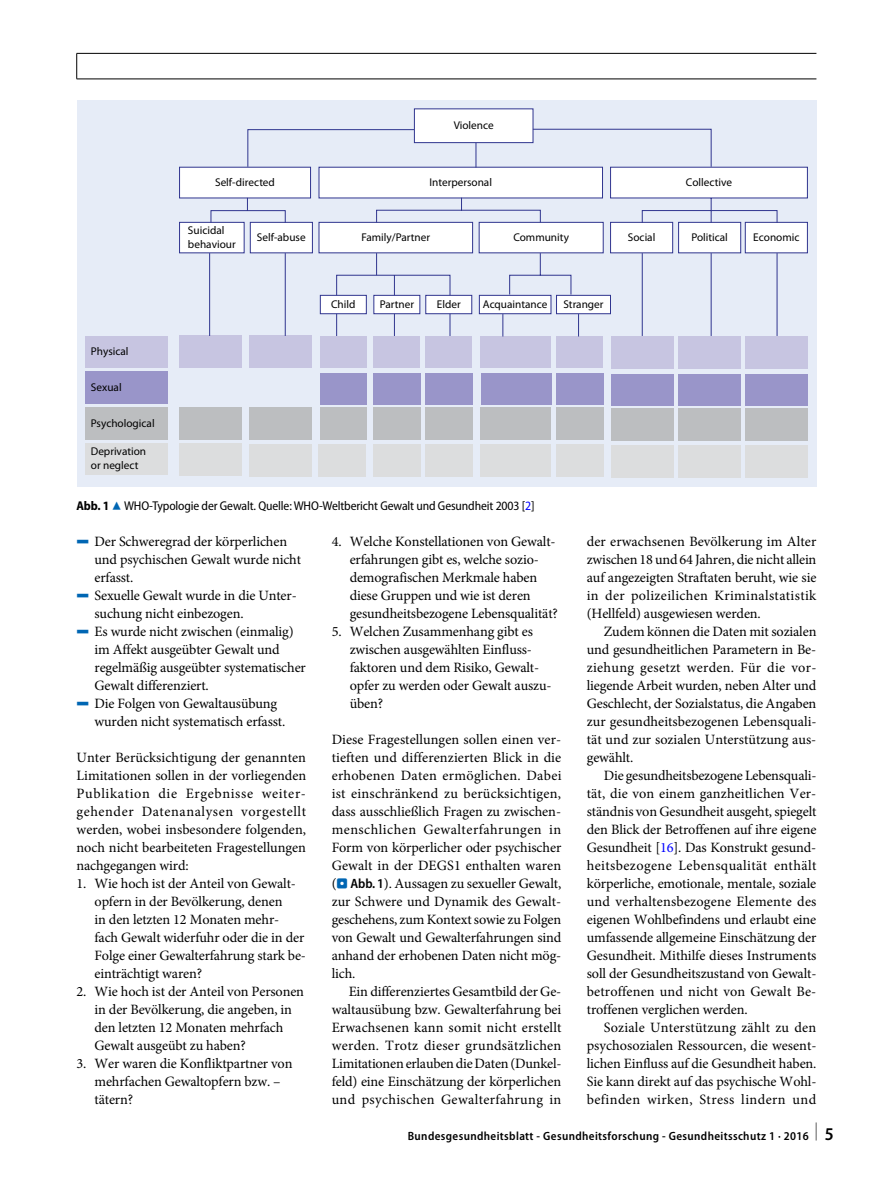
<style>
.page{position:relative;width:893px;height:1187px;background:#fff}
.page>*{position:absolute;margin:0;border:0;box-sizing:border-box;transform-origin:0 0}
.t1{font:14.25px/18px "Minion Pro";letter-spacing:-.01em;color:#000;text-align:justify}
.t2{font:semi-condensed 12.75px "Myriad Pro";letter-spacing:-.01em;color:#000}
.t3{font:600 semi-condensed 12px "Myriad Pro";letter-spacing:.03em;color:#000}
.t4{font:11.25px/13.5px "Myriad Pro";color:#000}
.s1{font-weight:700}
.s2{font-family:"Blik Buttons";font-stretch:normal;font-size:13.5px;color:#0066b3}
.s3{color:#00f}
.s4{font-family:"Blik Buttons";color:#0066b3}
.s5{font-family:"Blik Buttons";font-size:13.5px;color:#0066b3}
.s6{font-family:"Myriad Pro";font-weight:600;font-stretch:semi-condensed;font-size:13.5px}
.s7{font-size:18px}
</style>
<div class="page">
<div style="left:77px;top:100px;width:739px;height:386px;background:#e6ecf7"></div>
<div style="left:414px;top:108px;width:119px;height:35px;background:#fff"></div>
<div style="left:85px;top:336px;width:82px;height:32px;background:#c7c5e1"></div>
<div style="left:180px;top:335px;width:62px;height:33px;background:#c7c5e1"></div>
<div style="left:250px;top:335px;width:62px;height:33px;background:#c7c5e1"></div>
<div style="left:320px;top:336px;width:47px;height:32px;background:#c7c5e1"></div>
<div style="left:373px;top:336px;width:47px;height:32px;background:#c7c5e1"></div>
<div style="left:425px;top:336px;width:47px;height:32px;background:#c7c5e1"></div>
<div style="left:556px;top:336px;width:47px;height:32px;background:#c7c5e1"></div>
<div style="left:611px;top:336px;width:62px;height:33px;background:#c7c5e1"></div>
<div style="left:678px;top:336px;width:63px;height:33px;background:#c7c5e1"></div>
<div style="left:745px;top:336px;width:63px;height:33px;background:#c7c5e1"></div>
<div style="left:481px;top:336px;width:70px;height:32px;background:#c7c5e1"></div>
<div style="left:85px;top:371px;width:83px;height:33px;background:#9995c9"></div>
<div style="left:85px;top:407px;width:82px;height:32px;background:#bcbec0"></div>
<div style="left:180px;top:407px;width:62px;height:32px;background:#bcbec0"></div>
<div style="left:250px;top:407px;width:62px;height:32px;background:#bcbec0"></div>
<div style="left:320px;top:407px;width:47px;height:32px;background:#bcbec0"></div>
<div style="left:373px;top:407px;width:48px;height:32px;background:#bcbec0"></div>
<div style="left:425px;top:407px;width:48px;height:32px;background:#bcbec0"></div>
<div style="left:556px;top:407px;width:48px;height:32px;background:#bcbec0"></div>
<div style="left:611px;top:408px;width:62px;height:32px;background:#bcbec0"></div>
<div style="left:678px;top:408px;width:63px;height:32px;background:#bcbec0"></div>
<div style="left:745px;top:408px;width:63px;height:32px;background:#bcbec0"></div>
<div style="left:745px;top:445px;width:63px;height:32px;background:#dcddde"></div>
<div style="left:678px;top:445px;width:63px;height:32px;background:#dcddde"></div>
<div style="left:611px;top:445px;width:62px;height:32px;background:#dcddde"></div>
<div style="left:556px;top:444px;width:47px;height:32px;background:#dcddde"></div>
<div style="left:425px;top:444px;width:48px;height:32px;background:#dcddde"></div>
<div style="left:373px;top:444px;width:48px;height:32px;background:#dcddde"></div>
<div style="left:318px;top:444px;width:48px;height:32px;background:#dcddde"></div>
<div style="left:250px;top:444px;width:62px;height:32px;background:#dcddde"></div>
<div style="left:180px;top:444px;width:62px;height:32px;background:#dcddde"></div>
<div style="left:85px;top:443px;width:82px;height:31px;background:#dcddde"></div>
<div style="left:481px;top:444px;width:70px;height:32px;background:#dcddde"></div>
<div style="left:481px;top:407px;width:70px;height:32px;background:#bcbec0"></div>
<div style="left:320px;top:373px;width:47px;height:32px;background:#9995c9"></div>
<div style="left:373px;top:373px;width:48px;height:32px;background:#9995c9"></div>
<div style="left:425px;top:373px;width:48px;height:32px;background:#9995c9"></div>
<div style="left:481px;top:373px;width:70px;height:32px;background:#9995c9"></div>
<div style="left:556px;top:373px;width:47px;height:32px;background:#9995c9"></div>
<div style="left:611px;top:374px;width:62px;height:31px;background:#9995c9"></div>
<div style="left:678px;top:374px;width:63px;height:31px;background:#9995c9"></div>
<div style="left:746px;top:374px;width:62px;height:31px;background:#9995c9"></div>
<div style="left:179px;top:222px;width:66px;height:31px;background:#fff;border:1px solid #30358f"></div>
<div style="left:179px;top:167px;width:132px;height:31px;background:#fff;border:1px solid #30358f"></div>
<svg style="left:209px;top:128px;width:599px;height:209px"></svg>
<hr style="left:77px;top:79px;width:739px;height:1px;background:#000">
<svg style="left:76px;top:54px;width:1px;height:25px"></svg>
<hr style="left:77px;top:53px;width:739px;height:1px;background:#000">
<p class="t4" style="left:454px;top:118px;width:42px">Violence</p>
<p class="t4" style="left:215px;top:175px;width:61px">Self-directed</p>
<p class="t4" style="left:686px;top:175px;width:48px">Collective</p>
<p class="t4" style="left:429px;top:175px;width:64px">Interpersonal</p>
<p class="t4" style="left:91px;top:345px;width:39px">Physical</p>
<p class="t4" style="left:91px;top:380px;width:32px">Sexual</p>
<p class="t4" style="left:91px;top:416px;width:65px">Psychological</p>
<p class="t4" style="left:91px;top:444px;width:57px">Deprivation or neglect</p>
<p class="t4" style="left:188px;top:223px;width:49px">Suicidal behaviour</p>
<p class="t4" style="left:257px;top:230px;width:50px">Self-abuse</p>
<p class="t4" style="left:361px;top:230px;width:70px">Family/Partner</p>
<p class="t4" style="left:513px;top:230px;width:57px">Community</p>
<p class="t4" style="left:628px;top:230px;width:29px">Social</p>
<p class="t4" style="left:691px;top:230px;width:38px">Political</p>
<p class="t4" style="left:753px;top:230px;width:48px">Economic</p>
<p class="t4" style="left:331px;top:297px;width:26px">Child</p>
<p class="t4" style="left:380px;top:297px;width:36px">Partner</p>
<p class="t4" style="left:437px;top:297px;width:25px">Elder</p>
<p class="t4" style="left:483px;top:297px;width:66px">Acquaintance</p>
<p class="t4" style="left:563px;top:297px;width:42px">Stranger</p>
<p class="t2" style="left:77px;top:498px;width:459px"><span class="s1">Abb. 1</span> <span class="s2">8</span> WHO-Typologie der Gewalt. Quelle: WHO-Weltbericht Gewalt und Gesundheit 2003 [<span class="s3">2</span>]</p>
<p class="t1" style="left:77px;top:532px;width:212px"><span class="s4">5</span> Der Schweregrad der körperlichen</p>
<p class="t1" style="left:95px;top:550px;width:208px">und psychischen Gewalt wurde nicht</p>
<p class="t1" style="left:95px;top:568px;width:40px">erfasst.</p>
<p class="t1" style="left:77px;top:586px;width:222px"><span class="s4">5</span> Sexuelle Gewalt wurde in die Unter-</p>
<p class="t1" style="left:95px;top:604px;width:151px">suchung nicht einbezogen.</p>
<p class="t1" style="left:77px;top:622px;width:219px"><span class="s4">5</span> Es wurde nicht zwischen (einmalig)</p>
<p class="t1" style="left:95px;top:640px;width:187px">im Affekt ausgeübter Gewalt und</p>
<p class="t1" style="left:95px;top:658px;width:213px">regelmäßig ausgeübter systematischer</p>
<p class="t1" style="left:95px;top:676px;width:116px">Gewalt differenziert.</p>
<p class="t1" style="left:77px;top:694px;width:202px"><span class="s4">5</span> Die Folgen von Gewaltausübung</p>
<p class="t1" style="left:95px;top:712px;width:192px">wurden nicht systematisch erfasst.</p>
<p class="t1" style="left:77px;top:748px;width:231px">Unter Berücksichtigung der genannten Limitationen sollen in der vorliegenden Publikation die Ergebnisse weiter&shy;gehender Datenanalysen vorgestellt werden, wobei insbesondere folgenden, noch nicht bearbeiteten Fragestellungen nachgegangen wird:</p>
<p class="t1" style="left:95px;top:874px;width:213px;text-align:left;text-indent:-18px">1. Wie hoch ist der Anteil von Gewalt&shy;opfern in der Bevölkerung, denen<br>in den letzten 12 Monaten mehr&shy;fach Gewalt widerfuhr oder die in der<br>Folge einer Gewalterfahrung stark be&shy;einträchtigt waren?</p>
<p class="t1" style="left:95px;top:982px;width:211px;text-align:left;text-indent:-18px">2. Wie hoch ist der Anteil von Personen in der Bevölkerung, die angeben, in den letzten 12 Monaten mehrfach<br>Gewalt ausgeübt zu haben?</p>
<p class="t1" style="left:95px;top:1054px;width:199px;text-align:left;text-indent:-18px">3. Wer waren die Konfliktpartner von mehrfachen Gewaltopfern bzw. – tätern?</p>
<p class="t1" style="left:350px;top:532px;width:210px;text-align:left;text-indent:-18px">4. Welche Konstellationen von Gewalt&shy;erfahrungen gibt es, welche sozio&shy;demografischen Merkmale haben diese Gruppen und wie ist deren gesundheitsbezogene Lebensqualität?</p>
<p class="t1" style="left:350px;top:622px;width:203px;text-align:left;text-indent:-18px">5. Welchen Zusammenhang gibt es zwischen ausgewählten Einfluss&shy;faktoren und dem Risiko, Gewalt&shy;opfer zu werden oder Gewalt auszu&shy;üben?</p>
<p class="t1" style="left:332px;top:730px;width:231px">Diese Fragestellungen sollen einen ver&shy;tieften und differenzierten Blick in die erhobenen Daten ermöglichen. Dabei ist einschränkend zu berücksichtigen, dass ausschließlich Fragen zu zwischen&shy;menschlichen Gewalterfahrungen in Form von körperlicher oder psychischer Gewalt in der DEGS1 enthalten waren (<span class="s5">.</span> <span class="s6">Abb. 1</span>). Aussagen zu sexueller Gewalt, zur Schwere und Dynamik des Gewalt&shy;geschehens, zum Kontext sowie zu Folgen von Gewalt und Gewalterfahrungen sind anhand der erhobenen Daten nicht mög&shy;lich.</p>
<p class="t1" style="left:332px;top:982px;width:231px;text-indent:17px">Ein differenziertes Gesamtbild der Ge&shy;waltausübung bzw. Gewalterfahrung bei Erwachsenen kann somit nicht erstellt werden. Trotz dieser grundsätzlichen Limitationen erlauben die Daten (Dunkel&shy;feld) eine Einschätzung der körperlichen und psychischen Gewalterfahrung in</p>
<p class="t1" style="left:587px;top:532px;width:231px">der erwachsenen Bevölkerung im Alter zwischen 18 und 64 Jahren, die nicht allein auf angezeigten Straftaten beruht, wie sie in der polizeilichen Kriminalstatistik (Hellfeld) ausgewiesen werden.</p>
<p class="t1" style="left:587px;top:622px;width:231px;text-indent:17px">Zudem können die Daten mit sozialen und gesundheitlichen Parametern in Be&shy;ziehung gesetzt werden. Für die vor&shy;liegende Arbeit wurden, neben Alter und Geschlecht, der Sozialstatus, die Angaben zur gesundheitsbezogenen Lebensquali&shy;tät und zur sozialen Unterstützung aus&shy;gewählt.</p>
<p class="t1" style="left:587px;top:766px;width:231px;text-indent:17px">Die gesundheitsbezogene Lebensquali&shy;tät, die von einem ganzheitlichen Ver&shy;ständnis von Gesundheit ausgeht, spiegelt den Blick der Betroffenen auf ihre eigene Gesundheit [<span class="s3">16</span>]. Das Konstrukt gesund&shy;heitsbezogene Lebensqualität enthält körperliche, emotionale, mentale, soziale und verhaltensbezogene Elemente des eigenen Wohlbefindens und erlaubt eine umfassende allgemeine Einschätzung der Gesundheit. Mithilfe dieses Instruments soll der Gesundheitszustand von Gewalt&shy;betroffenen und nicht von Gewalt Be&shy;troffenen verglichen werden.</p>
<p class="t1" style="left:587px;top:1018px;width:231px;text-indent:17px">Soziale Unterstützung zählt zu den psychosozialen Ressourcen, die wesent&shy;lichen Einfluss auf die Gesundheit haben.<br>Sie kann direkt auf das psychische Wohl&shy;befinden wirken, Stress lindern und</p>
<p class="t3" style="left:408px;top:1129px;width:428px">Bundesgesundheitsblatt - Gesundheitsforschung - Gesundheitsschutz 1 · 2016 <sup>|</sup> <span class="s7">5</span></p>
</div>
